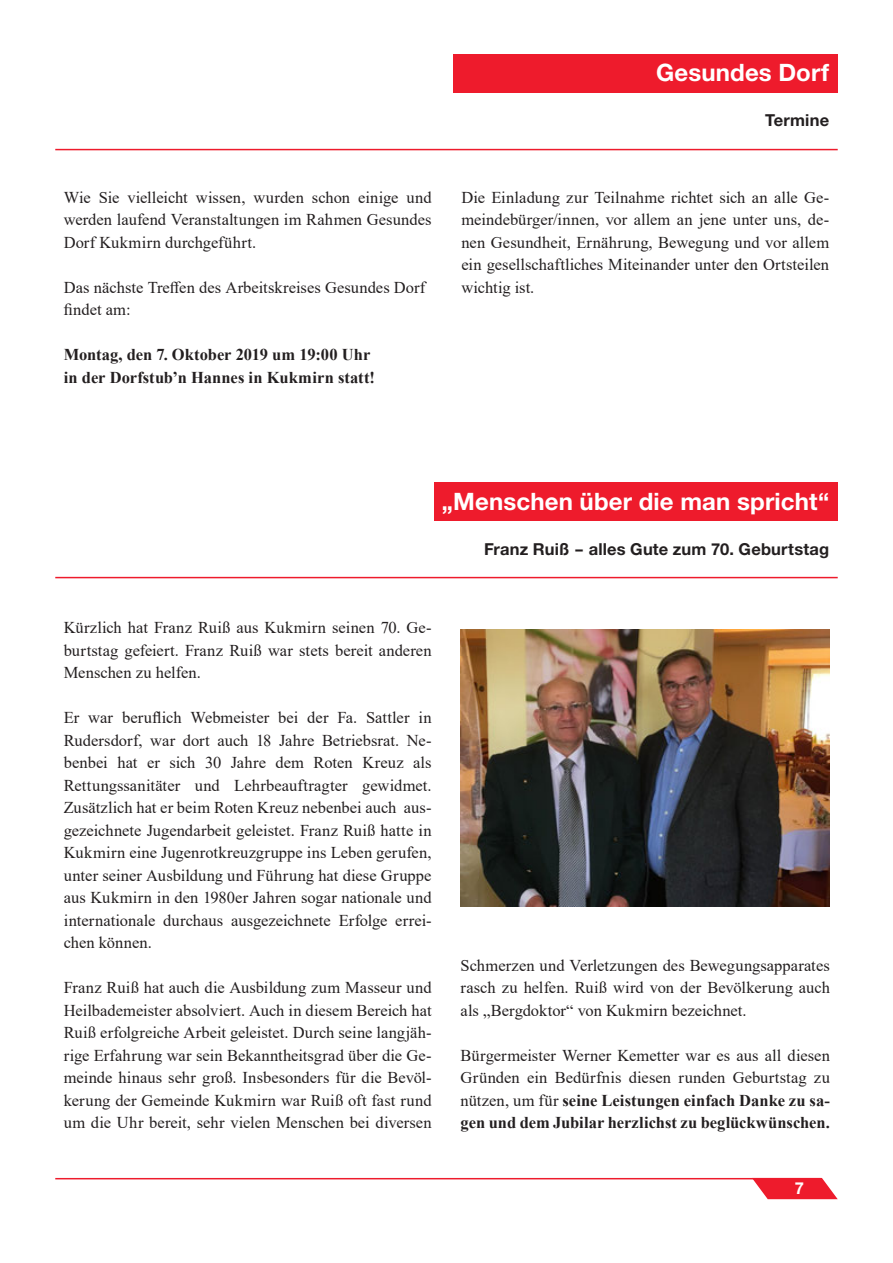
<style>
.page{position:relative;width:893px;height:1263px;background:#fff}
.page>*{position:absolute;margin:0;border:0;box-sizing:border-box;transform-origin:0 0}
.über_artikel{font:700 24px "Helvetica Neue LT Std";letter-spacing:.005em;color:#fff}
.fliesstext_blocksatz{font:16.5px/22.5px "Times New Roman";letter-spacing:.005em;color:#231f20;text-align:justify}
.fliesstext_blocksatz-2{font:700 16.5px "Times New Roman";color:#231f20}
.über_artikel-2{font:700 16.5px "Helvetica Neue LT Std";letter-spacing:.01em;color:#231f20}
.t1{font:700 16.5px "Helvetica Neue LT Std";color:#fff}
.s1{font-weight:700}
</style>
<div class="page">
<svg style="left:752px;top:1178px;width:86px;height:21px"></svg>
<hr style="left:55px;top:1178px;width:766px;height:1px;background:#ee1b2c">
<div style="left:434px;top:483px;width:404px;height:38px;background:#ee1b2c"></div>
<hr style="left:55px;top:577px;width:783px;height:1px;background:#ee1b2c">
<div style="left:453px;top:55px;width:385px;height:38px;background:#ee1b2c"></div>
<hr style="left:55px;top:149px;width:783px;height:1px;background:#ee1b2c">
<img style="left:461px;top:630px;width:369px;height:277px">
<p class="fliesstext_blocksatz" style="left:64px;top:185px;width:369px">Wie Sie vielleicht wissen, wurden schon einige und werden laufend Veranstaltungen im Rahmen Gesundes Dorf Kukmirn durchgeführt.</p>
<p class="fliesstext_blocksatz" style="left:64px;top:275px;width:363px">Das nächste Treffen des Arbeitskreises Gesundes Dorf findet am:</p>
<p class="fliesstext_blocksatz-2" style="left:64px;top:343px;width:308px">Montag, den 7. Oktober 2019 um 19:00 Uhr</p>
<p class="fliesstext_blocksatz-2" style="left:64px;top:365px;width:313px">in der Dorfstub’n Hannes in Kukmirn statt!</p>
<p class="über_artikel" style="left:656px;top:58px;width:175px">Gesundes Dorf</p>
<p class="über_artikel-2" style="left:765px;top:110px;width:66px">Termine</p>
<p class="fliesstext_blocksatz" style="left:461px;top:185px;width:369px">Die Einladung zur Teilnahme richtet sich an alle Ge&shy;meindebürger/innen, vor allem an jene unter uns, de&shy;nen Gesundheit, Ernährung, Bewegung und vor allem ein gesellschaftliches Miteinander unter den Ortsteilen wichtig ist.</p>
<p class="über_artikel" style="left:442px;top:487px;width:389px">„Menschen über die man spricht“</p>
<p class="über_artikel-2" style="left:484px;top:539px;width:347px">Franz Ruiß - alles Gute zum 70. Geburtstag</p>
<p class="fliesstext_blocksatz" style="left:64px;top:616px;width:369px">Kürzlich hat Franz Ruiß aus Kukmirn seinen 70. Ge&shy;burtstag gefeiert. Franz Ruiß war stets bereit anderen Menschen zu helfen.</p>
<p class="fliesstext_blocksatz" style="left:64px;top:706px;width:369px">Er war beruflich Webmeister bei der Fa. Sattler in Rudersdorf, war dort auch 18 Jahre Betriebsrat. Ne&shy;benbei hat er sich 30 Jahre dem Roten Kreuz als Rettungssanitäter und Lehrbeauftragter gewidmet.<br>Zusätzlich hat er beim Roten Kreuz nebenbei auch aus&shy;gezeichnete Jugendarbeit geleistet. Franz Ruiß hatte in Kukmirn eine Jugenrotkreuzgruppe ins Leben gerufen, unter seiner Ausbildung und Führung hat diese Gruppe aus Kukmirn in den 1980er Jahren sogar nationale und internationale durchaus ausgezeichnete Erfolge errei&shy;chen können.</p>
<p class="fliesstext_blocksatz" style="left:64px;top:976px;width:369px">Franz Ruiß hat auch die Ausbildung zum Masseur und Heilbademeister absolviert. Auch in diesem Bereich hat Ruiß erfolgreiche Arbeit geleistet. Durch seine langjäh&shy;rige Erfahrung war sein Bekanntheitsgrad über die Ge&shy;meinde hinaus sehr groß. Insbesonders für die Bevöl&shy;kerung der Gemeinde Kukmirn war Ruiß oft fast rund um die Uhr bereit, sehr vielen Menschen bei diversen</p>
<p class="fliesstext_blocksatz" style="left:461px;top:953px;width:371px">Schmerzen und Verletzungen des Bewegungsapparates rasch zu helfen. Ruiß wird von der Bevölkerung auch als „Bergdoktor“ von Kukmirn bezeichnet.</p>
<p class="fliesstext_blocksatz" style="left:461px;top:1043px;width:371px">Bürgermeister Werner Kemetter war es aus all diesen Gründen ein Bedürfnis diesen runden Geburtstag zu nützen, um für <span class="s1">seine Leistungen einfach Danke zu sa&shy;gen und dem Jubilar herzlichst zu beglückwünschen.</span></p>
<p class="t1" style="left:795px;top:1178px;width:11px">7</p>
</div>
